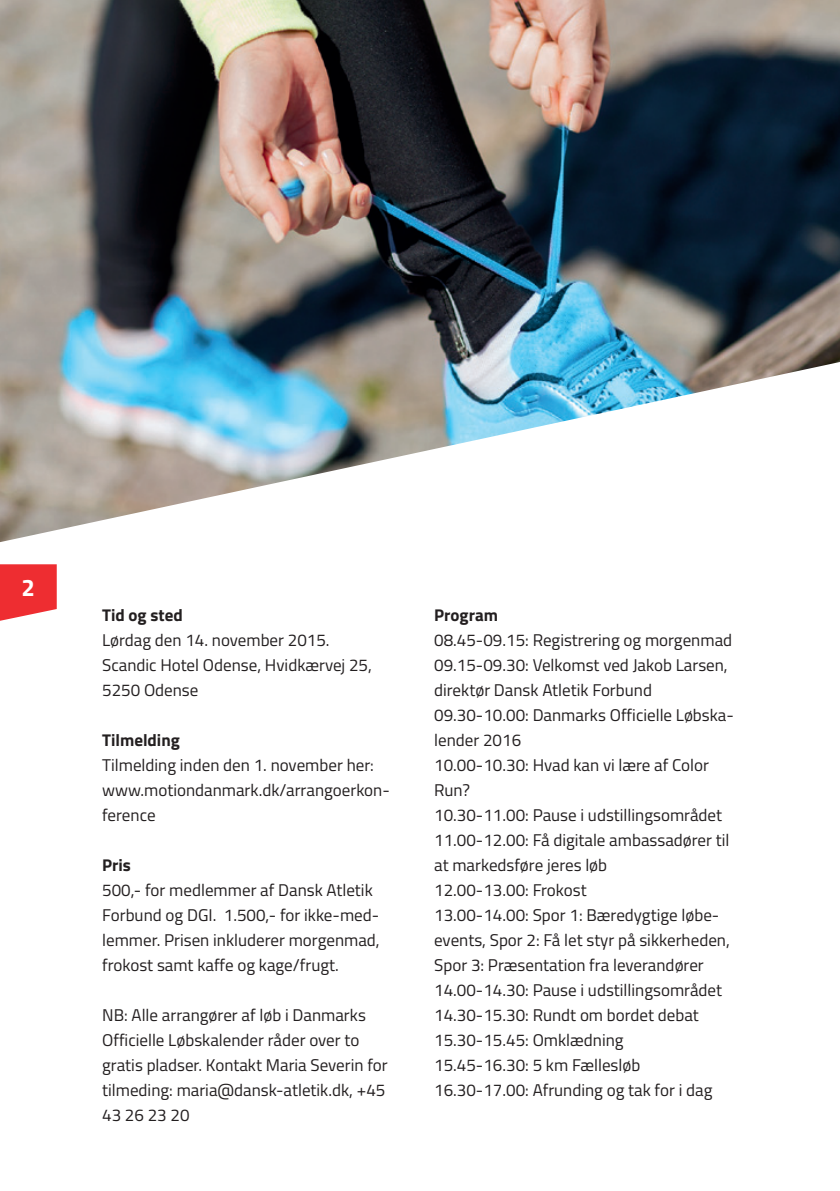
<style>
.page{position:relative;width:840px;height:1191px;background:#fff}
.page>*{position:absolute;margin:0;border:0;box-sizing:border-box;transform-origin:0 0}
.t1{font:700 24px "Titillium";color:#fff}
.t2{font:17px/25px "Titillium";color:#231f20}
.t3{font:700 17px "Titillium";color:#231f20}
</style>
<div class="page">
<img style="left:0;top:0;width:839px;height:542px">
<svg style="left:0;top:564px;width:57px;height:57px;background:#ef4548"></svg>
<h1 class="t1" style="left:22px;top:569px;width:15px">2</h1>
<p class="t3" style="left:102px;top:601px;width:82px">Tid og sted</p>
<p class="t2" style="left:102px;top:626px;width:271px">Lørdag den 14. november 2015.<br>Scandic Hotel Odense, Hvidkærvej 25,<br>5250 Odense</p>
<p class="t3" style="left:102px;top:726px;width:79px">Tilmelding</p>
<p class="t2" style="left:102px;top:751px;width:289px">Tilmelding inden den 1. november her: www.motiondanmark.dk/arrangoerkon&shy;ference</p>
<p class="t3" style="left:102px;top:851px;width:30px">Pris</p>
<p class="t2" style="left:102px;top:876px;width:279px">500,- for medlemmer af Dansk Atletik Forbund og DGI. 1.500,- for ikke-med&shy;lemmer. Prisen inkluderer morgenmad, frokost samt kaffe og kage/frugt.</p>
<p class="t2" style="left:102px;top:1001px;width:287px">NB: Alle arrangører af løb i Danmarks Officielle Løbskalender råder over to gratis pladser. Kontakt Maria Severin for tilmeding: maria@dansk-atletik.dk, +45<br>43 26 23 20</p>
<p class="t3" style="left:434px;top:602px;width:65px">Program</p>
<p class="t2" style="left:434px;top:626px;width:301px">08.45-09.15: Registrering og morgenmad 09.15-09.30: Velkomst ved Jakob Larsen, direktør Dansk Atletik Forbund 09.30-10.00: Danmarks Officielle Løbska&shy;lender 2016<br>10.00-10.30: Hvad kan vi lære af Color Run?<br>10.30-11.00: Pause i udstillingsområdet 11.00-12.00: Få digitale ambassadører til at markedsføre jeres løb<br>12.00-13.00: Frokost<br>13.00-14.00: Spor 1: Bæredygtige løbe&shy;events, Spor 2: Få let styr på sikkerheden, Spor 3: Præsentation fra leverandører 14.00-14.30: Pause i udstillingsområdet 14.30-15.30: Rundt om bordet debat 15.30-15.45: Omklædning<br>15.45-16.30: 5 km Fællesløb 16.30-17.00: Afrunding og tak for i dag</p>
</div>
